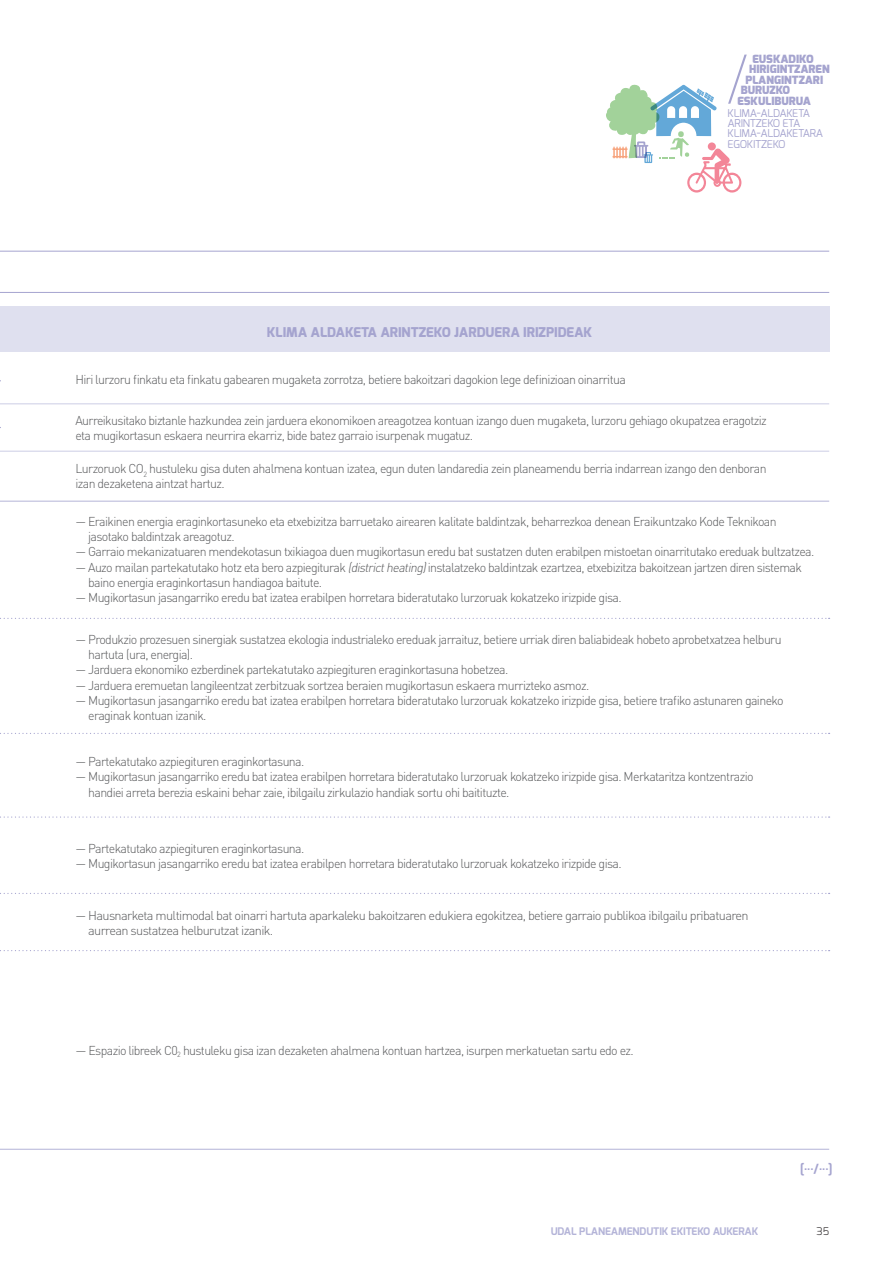
<style>
.page{position:relative;width:893px;height:1263px;background:#fff}
.page>*{position:absolute;margin:0;border:0;box-sizing:border-box;transform-origin:0 0}
.t1{font:800 13.5px "Exo";color:#a5a4cf}
.t2{font:300 12.75px/15.3px "DIN";letter-spacing:-.05em;color:#57585a}
.t3{font:700 12px "Exo";color:#a5a4cf}
.t4{font:900 11.4px "Exo";color:#a5a4cf}
.t5{font:10.8px/10.2px "Exo";letter-spacing:-.025em;color:#a5a4cf}
.t6{font:700 10.5px "Exo";letter-spacing:-.01em;color:#b4b4d8}
.t7{font:300 10.5px "Exo";color:#231f20}
.s1{font-style:italic}
</style>
<div class="page">
<svg style="left:606px;top:55px;width:141px;height:138px"></svg>
<hr style="left:0;top:251px;width:829px;height:1px;background:#a5a4cf">
<hr style="left:0;top:292px;width:829px;height:1px;background:#a5a4cf">
<div style="left:0;top:307px;width:829px;height:45px;background:#dfe0ef"></div>
<svg style="left:0;top:618px;width:830px;height:1px"></svg>
<svg style="left:0;top:733px;width:830px;height:1px"></svg>
<svg style="left:0;top:816px;width:830px;height:2px"></svg>
<svg style="left:0;top:893px;width:830px;height:1px"></svg>
<svg style="left:0;top:950px;width:830px;height:1px"></svg>
<hr style="left:0;top:403px;width:829px;height:1px;background:#cccde5">
<hr style="left:0;top:451px;width:829px;height:1px;background:#cccde5">
<hr style="left:0;top:501px;width:829px;height:1px;background:#c4c4e0">
<hr style="left:0;top:1149px;width:829px;height:1px;background:#c4c4e0">
<p class="t4" style="left:752px;top:51px;width:63px">EUSKADIKO</p>
<p class="t4" style="left:749px;top:62px;width:82px">HIRIGINTZAREN</p>
<p class="t4" style="left:745px;top:72px;width:79px">PLANGINTZARI</p>
<p class="t4" style="left:741px;top:83px;width:51px">BURUZKO</p>
<p class="t4" style="left:737px;top:93px;width:75px">ESKULIBURUA</p>
<p class="t5" style="left:728px;top:108px;width:97px">KLIMA-ALDAKETA<br>ARINTZEKO ETA<br>KLIMA-ALDAKETARA<br>EGOKITZEKO</p>
<p class="t1" style="left:267px;top:323px;width:326px">KLIMA ALDAKETA ARINTZEKO JARDUERA IRIZPIDEAK</p>
<p class="t2" style="left:75px;top:371px;width:552px">Hiri lurzoru finkatu eta finkatu gabearen mugaketa zorrotza, betiere bakoitzari dagokion lege definizioan oinarritua</p>
<p class="t2" style="left:75px;top:413px;width:693px">Aurreikusitako biztanle hazkundea zein jarduera ekonomikoen areagotzea kontuan izango duen mugaketa, lurzoru gehiago okupatzea eragotziz eta mugikortasun eskaera neurrira ekarriz, bide batez garraio isurpenak mugatuz.</p>
<p class="t2" style="left:75px;top:460px;width:693px">Lurzoruok CO<sub>2</sub> hustuleku gisa duten ahalmena kontuan izatea, egun duten landaredia zein planeamendu berria indarrean izango den denboran izan dezaketena aintzat hartuz.</p>
<p class="t2" style="left:88px;top:513px;width:690px;text-indent:-13px">— Eraikinen energia eraginkortasuneko eta etxebizitza barruetako airearen kalitate baldintzak, beharrezkoa denean Eraikuntzako Kode Teknikoan jasotako baldintzak areagotuz.</p>
<p class="t2" style="left:75px;top:544px;width:740px">— Garraio mekanizatuaren mendekotasun txikiagoa duen mugikortasun eredu bat sustatzen duten erabilpen mistoetan oinarritutako ereduak bultzatzea.</p>
<p class="t2" style="left:88px;top:559px;width:715px;text-indent:-13px">— Auzo mailan partekatutako hotz eta bero azpiegiturak <span class="s1">(districtheating)</span>instalatzeko baldintzak ezartzea, etxebizitza bakoitzean jartzen diren sistemak baino energia eraginkortasun handiagoa baitute.</p>
<p class="t2" style="left:75px;top:590px;width:548px">— Mugikortasun jasangarriko eredu bat izatea erabilpen horretara bideratutako lurzoruak kokatzeko irizpide gisa.</p>
<p class="t2" style="left:88px;top:631px;width:695px;text-indent:-13px">— Produkzio prozesuen sinergiak sustatzea ekologia industrialeko ereduak jarraituz, betiere urriak diren baliabideak hobeto aprobetxatzea helburu hartuta (ura, energia).</p>
<p class="t2" style="left:75px;top:662px;width:434px">— Jarduera ekonomiko ezberdinek partekatutako azpiegituren eraginkortasuna hobetzea.</p>
<p class="t2" style="left:75px;top:677px;width:515px">— Jarduera eremuetan langileentzat zerbitzuak sortzea beraien mugikortasun eskaera murrizteko asmoz.</p>
<p class="t2" style="left:88px;top:693px;width:697px;text-indent:-13px">— Mugikortasun jasangarriko eredu bat izatea erabilpen horretara bideratutako lurzoruak kokatzeko irizpide gisa, betiere trafiko astunaren gaineko eraginak kontuan izanik.</p>
<p class="t2" style="left:75px;top:754px;width:230px">— Partekatutako azpiegituren eraginkortasuna.</p>
<p class="t2" style="left:88px;top:769px;width:667px;text-indent:-13px">— Mugikortasun jasangarriko eredu bat izatea erabilpen horretara bideratutako lurzoruak kokatzeko irizpide gisa. Merkataritza kontzentrazio handiei arreta berezia eskaini behar zaie, ibilgailu zirkulazio handiak sortu ohi baitituzte.</p>
<p class="t2" style="left:75px;top:840px;width:230px">— Partekatutako azpiegituren eraginkortasuna.</p>
<p class="t2" style="left:75px;top:856px;width:548px">— Mugikortasun jasangarriko eredu bat izatea erabilpen horretara bideratutako lurzoruak kokatzeko irizpide gisa.</p>
<p class="t2" style="left:88px;top:908px;width:662px;text-indent:-13px">— Hausnarketa multimodal bat oinarri hartuta aparkaleku bakoitzaren edukiera egokitzea, betiere garraio publikoa ibilgailu pribatuaren aurrean sustatzea helburutzat izanik.</p>
<p class="t2" style="left:75px;top:1042px;width:560px">— Espazio libreek C0<sub>2</sub> hustuleku gisa izan dezaketen ahalmena kontuan hartzea, isurpen merkatuetan sartu edo ez.</p>
<p class="t3" style="left:800px;top:1158px;width:34px">[.../...]</p>
<p class="t6" style="left:551px;top:1224px;width:209px">UDAL PLANEAMENDUTIK EKITEKO AUKERAK</p>
<p class="t7" style="left:816px;top:1225px;width:14px">35</p>
</div>
